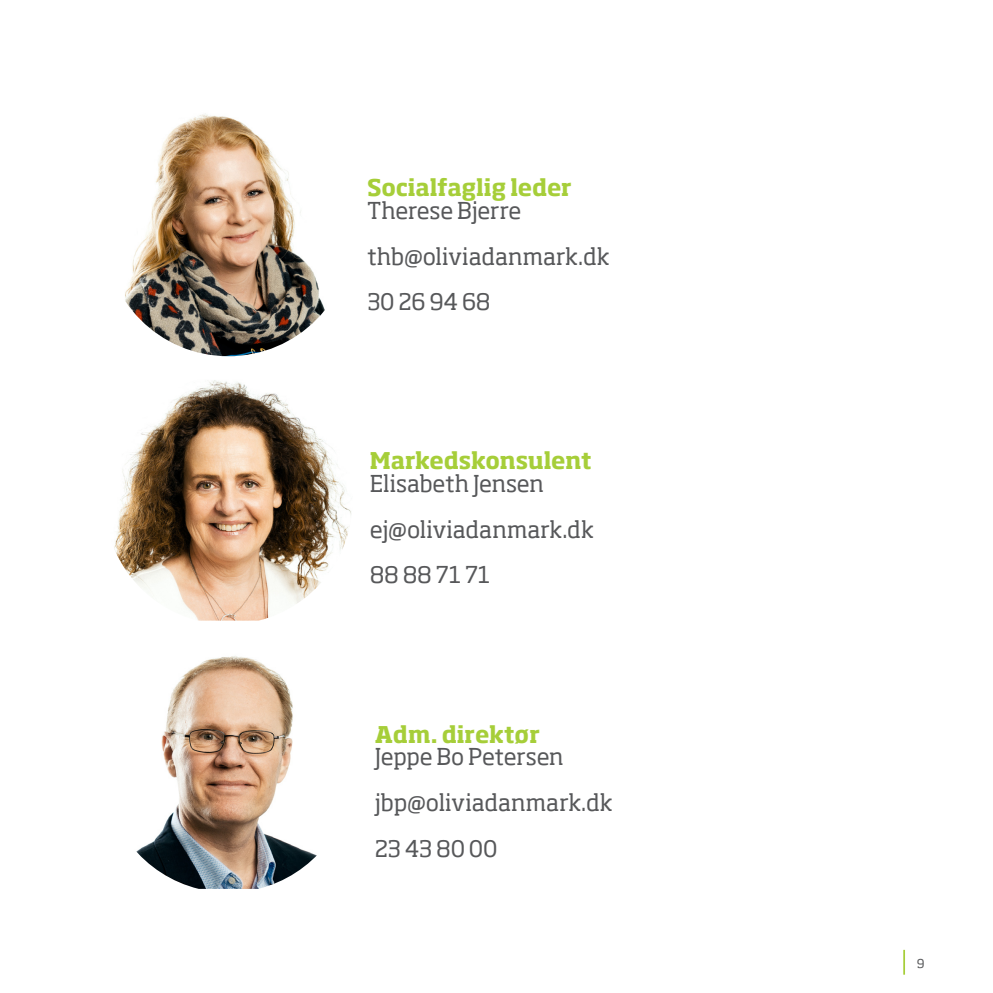
<style>
.page{position:relative;width:993px;height:993px;background:#fff}
.page>*{position:absolute;margin:0;border:0;box-sizing:border-box;transform-origin:0 0}
.Brødtekst_positiv{font:22.75px "Soho Pro";letter-spacing:-.01em;color:#57585a}
.Brødtekst_positiv-2{font:700 22.75px "Soho Pro";letter-spacing:-.01em;color:#a6ce39}
.t1{font:12.25px "Soho Pro";color:#57585a}
</style>
<div class="page">
<hr style="left:902px;top:949px;width:2px;height:25px;background:#a6ce39">
<img style="left:104px;top:108px;width:248px;height:248px;border-radius:124px">
<img style="left:114px;top:380px;width:237px;height:240px">
<img style="left:136px;top:656px;width:181px;height:232px">
<p class="Brødtekst_positiv-2" style="left:367px;top:171px;width:206px">Socialfaglig leder</p>
<p class="Brødtekst_positiv" style="left:367px;top:195px;width:156px">Therese Bjerre</p>
<p class="Brødtekst_positiv" style="left:367px;top:240px;width:244px">thb@oliviadanmark.dk</p>
<p class="Brødtekst_positiv" style="left:367px;top:286px;width:125px">30 26 94 68</p>
<p class="Brødtekst_positiv-2" style="left:370px;top:444px;width:223px">Markedskonsulent</p>
<p class="Brødtekst_positiv" style="left:370px;top:468px;width:176px">Elisabeth Jensen</p>
<p class="Brødtekst_positiv" style="left:370px;top:513px;width:225px">ej@oliviadanmark.dk</p>
<p class="Brødtekst_positiv" style="left:370px;top:559px;width:122px">88 88 71 71</p>
<p class="Brødtekst_positiv-2" style="left:375px;top:717px;width:166px">Adm. direktør</p>
<p class="Brødtekst_positiv" style="left:375px;top:741px;width:190px">Jeppe Bo Petersen</p>
<p class="Brødtekst_positiv" style="left:375px;top:786px;width:239px">jbp@oliviadanmark.dk</p>
<p class="Brødtekst_positiv" style="left:375px;top:832px;width:124px">23 43 80 00</p>
<p class="t1" style="left:916px;top:954px;width:9px">9</p>
</div>
